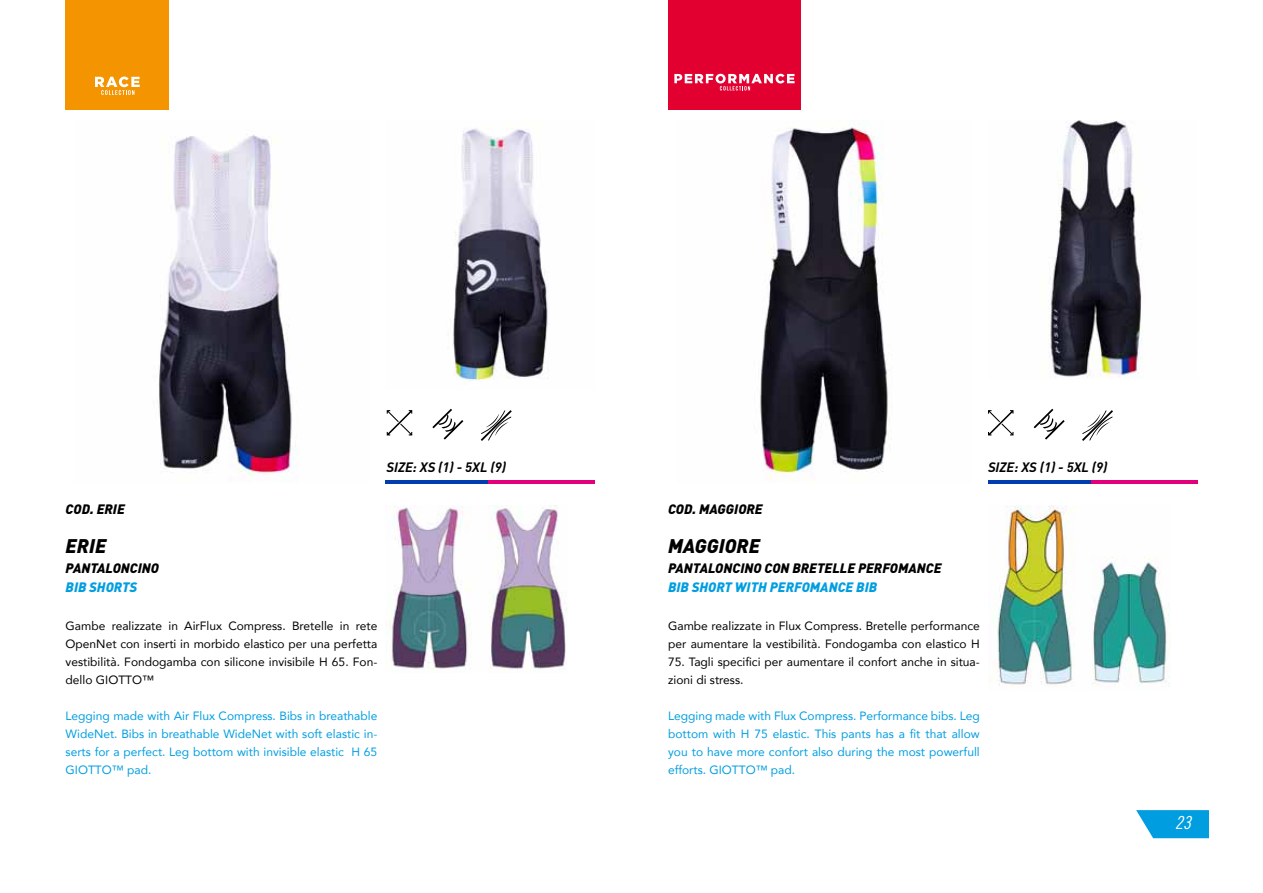
<style>
.page{position:relative;width:1263px;height:893px;background:#fff}
.page>*{position:absolute;margin:0;border:0;box-sizing:border-box;transform-origin:0 0}
.t1{font:italic 900 19.5px "DIN";color:#000}
.t2{font:18px "Trade Gothic LT Std Cn 18 Obl";color:#fff}
.t3{font:italic 900 13.5px "DIN";color:#000}
.t4{font:italic 900 13.5px "DIN";color:#009ee0}
.t5{font:italic 700 13.5px "DIN";color:#000}
.t6{font:12px/18px "Avenir";color:#000}
.t7{font:12px/18px "Avenir";color:#009ee0;text-align:justify}
</style>
<div class="page">
<svg style="left:1136px;top:810px;width:73px;height:28px;background:#1ea9e3"></svg>
<img style="left:159px;top:135px;width:139px;height:341px">
<img style="left:760px;top:125px;width:130px;height:357px">
<img style="left:453px;top:128px;width:95px;height:252px">
<img style="left:1049px;top:121px;width:94px;height:257px">
<hr style="left:385px;top:480px;width:104px;height:3px;background:#013daf">
<hr style="left:489px;top:480px;width:106px;height:3px;background:#e2007a">
<hr style="left:988px;top:480px;width:103px;height:3px;background:#013daf">
<hr style="left:1091px;top:480px;width:106px;height:3px;background:#e2007a">
<img style="left:386px;top:506px;width:181px;height:165px">
<img style="left:997px;top:506px;width:172px;height:180px">
<div style="left:66px;top:0;width:103px;height:110px;background:#f39400"></div>
<svg style="left:95px;top:77px;width:45px;height:18px"></svg>
<svg style="left:432px;top:409px;width:31px;height:31px"></svg>
<svg style="left:481px;top:410px;width:31px;height:31px"></svg>
<svg style="left:387px;top:410px;width:25px;height:25px"></svg>
<svg style="left:1034px;top:409px;width:31px;height:31px"></svg>
<svg style="left:1082px;top:410px;width:31px;height:31px"></svg>
<svg style="left:988px;top:410px;width:25px;height:25px"></svg>
<div style="left:668px;top:0;width:132px;height:110px;background:#e20030"></div>
<svg style="left:674px;top:74px;width:120px;height:16px"></svg>
<p class="t5" style="left:386px;top:458px;width:121px">SIZE: XS (1) - 5XL (9)</p>
<p class="t5" style="left:988px;top:458px;width:121px">SIZE: XS (1) - 5XL (9)</p>
<p class="t3" style="left:66px;top:500px;width:61px">COD. ERIE</p>
<h1 class="t1" style="left:66px;top:533px;width:42px">ERIE</h1>
<p class="t3" style="left:66px;top:559px;width:95px">PANTALONCINO</p>
<p class="t4" style="left:66px;top:578px;width:73px">BIB SHORTS</p>
<p class="t6" style="left:66px;top:616px;width:313px;text-align:justify">Gambe realizzate in AirFlux Compress. Bretelle in rete OpenNet con inserti in morbido elastico per una perfetta vestibilità. Fondogamba con silicone invisibile H 65. Fon&shy;dello GIOTTO™</p>
<p class="t7" style="left:66px;top:706px;width:313px">Legging made with Air Flux Compress. Bibs in breathable WideNet. Bibs in breathable WideNet with soft elastic in&shy;serts for a perfect. Leg bottom with invisible elastic H 65<br>GIOTTO™ pad.</p>
<p class="t3" style="left:668px;top:500px;width:96px">COD. MAGGIORE</p>
<h1 class="t1" style="left:668px;top:533px;width:93px">MAGGIORE</h1>
<p class="t3" style="left:668px;top:559px;width:275px">PANTALONCINO CON BRETELLE PERFOMANCE</p>
<p class="t4" style="left:668px;top:578px;width:210px">BIB SHORT WITH PERFOMANCE BIB</p>
<p class="t6" style="left:668px;top:616px;width:313px">Gambe realizzate in Flux Compress. Bretelle performance per aumentare la vestibilità. Fondogamba con elastico H</p>
<p class="t6" style="left:668px;top:652px;width:313px">75. Tagli specifici per aumentare il confort anche in situa&shy;zioni di stress.</p>
<p class="t7" style="left:668px;top:706px;width:313px">Legging made with Flux Compress. Performance bibs. Leg bottom with H 75 elastic. This pants has a fit that allow you to have more confort also during the most powerfull efforts. GIOTTO™ pad.</p>
<h2 class="t2" style="left:1175px;top:812px;width:17px">23</h2>
</div>
